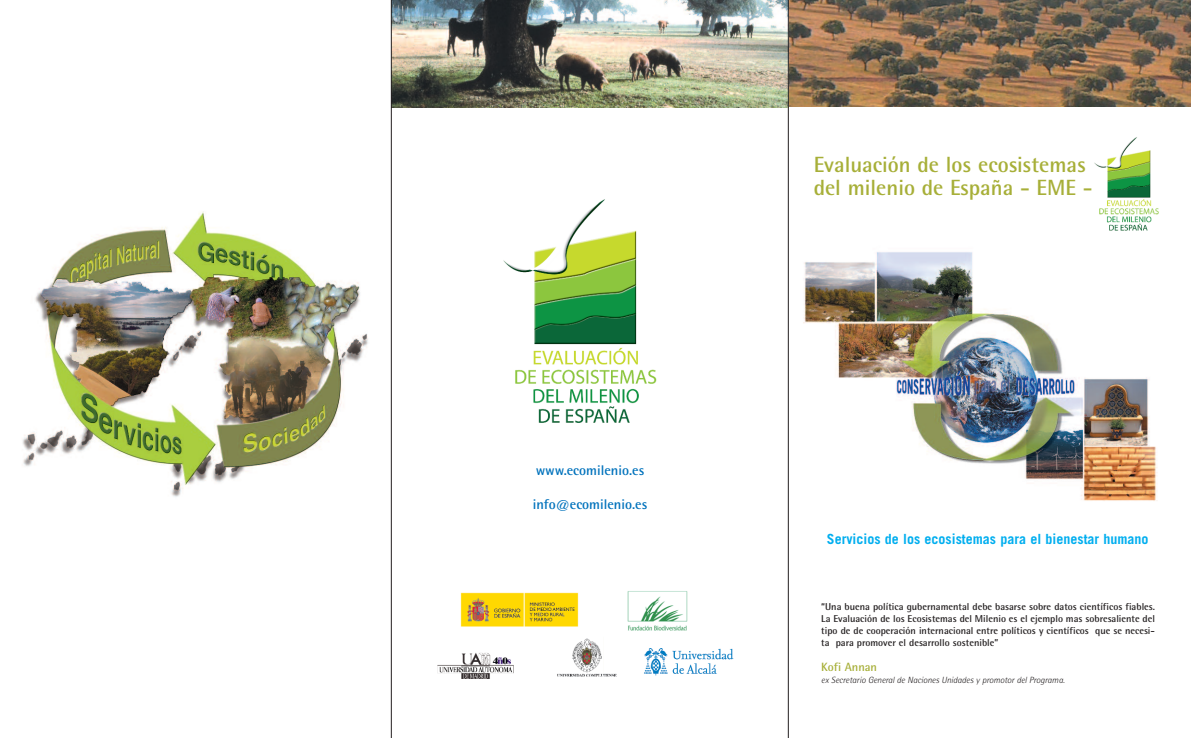
<style>
.page{position:relative;width:1191px;height:738px;background:#fff}
.page>*{position:absolute;margin:0;border:0;box-sizing:border-box;transform-origin:0 0}
.t1{font:700 22px/23px "Rotis Semi Sans";color:#a7af38}
.t2{font:700 14px "Trade Gothic";color:#00aeef}
.t3{font:700 14px "Rotis Semi Sans";color:#0072bc}
.t4{font:700 12px "Rotis Semi Sans";color:#a7af38}
.t5{font:700 10px/12px "Rotis Semi Sans";color:#231f20;text-align:justify}
.t6{font:italic 300 9px "Rotis Semi Sans";color:#231f20}
</style>
<div class="page">
<img style="left:789px;top:0;width:402px;height:107px">
<img style="left:803px;top:252px;width:355px;height:249px">
<img style="left:392px;top:0;width:396px;height:107px">
<img style="left:460px;top:592px;width:119px;height:35px">
<img style="left:557px;top:638px;width:60px;height:39px">
<img style="left:644px;top:648px;width:90px;height:28px">
<img style="left:627px;top:591px;width:61px;height:40px">
<img style="left:437px;top:653px;width:77px;height:26px">
<img style="left:1094px;top:137px;width:65px;height:94px">
<hr style="left:788px;top:0;width:1px;height:737px;background:#231f20">
<hr style="left:391px;top:0;width:1px;height:737px;background:#231f20">
<img style="left:22px;top:211px;width:346px;height:286px">
<img style="left:503px;top:199px;width:154px;height:224px">
<h2 class="t3" style="left:536px;top:465px;width:110px">www.ecomilenio.es</h2>
<h2 class="t3" style="left:532px;top:499px;width:116px">info@ecomilenio.es</h2>
<h1 class="t1" style="left:813px;top:155px;width:280px">Evaluación de los ecosistemas del milenio de España - EME -</h1>
<h2 class="t2" style="left:827px;top:534px;width:323px">Servicios de los ecosistemas para el bienestar humano</h2>
<p class="t5" style="left:821px;top:601px;width:335px">“Una buena política gubernamental debe basarse sobre datos científicos fiables.<br>La Evaluación de los Ecosistemas del Milenio es el ejemplo mas sobresaliente del tipo de de cooperación internacional entre políticos y científicos que se necesi&shy;ta para promover el desarrollo sostenible”</p>
<p class="t4" style="left:821px;top:662px;width:57px">Kofi Annan</p>
<p class="t6" style="left:821px;top:676px;width:245px">ex Secretario General de Naciones Unidades y promotor del Programa.</p>
</div>
